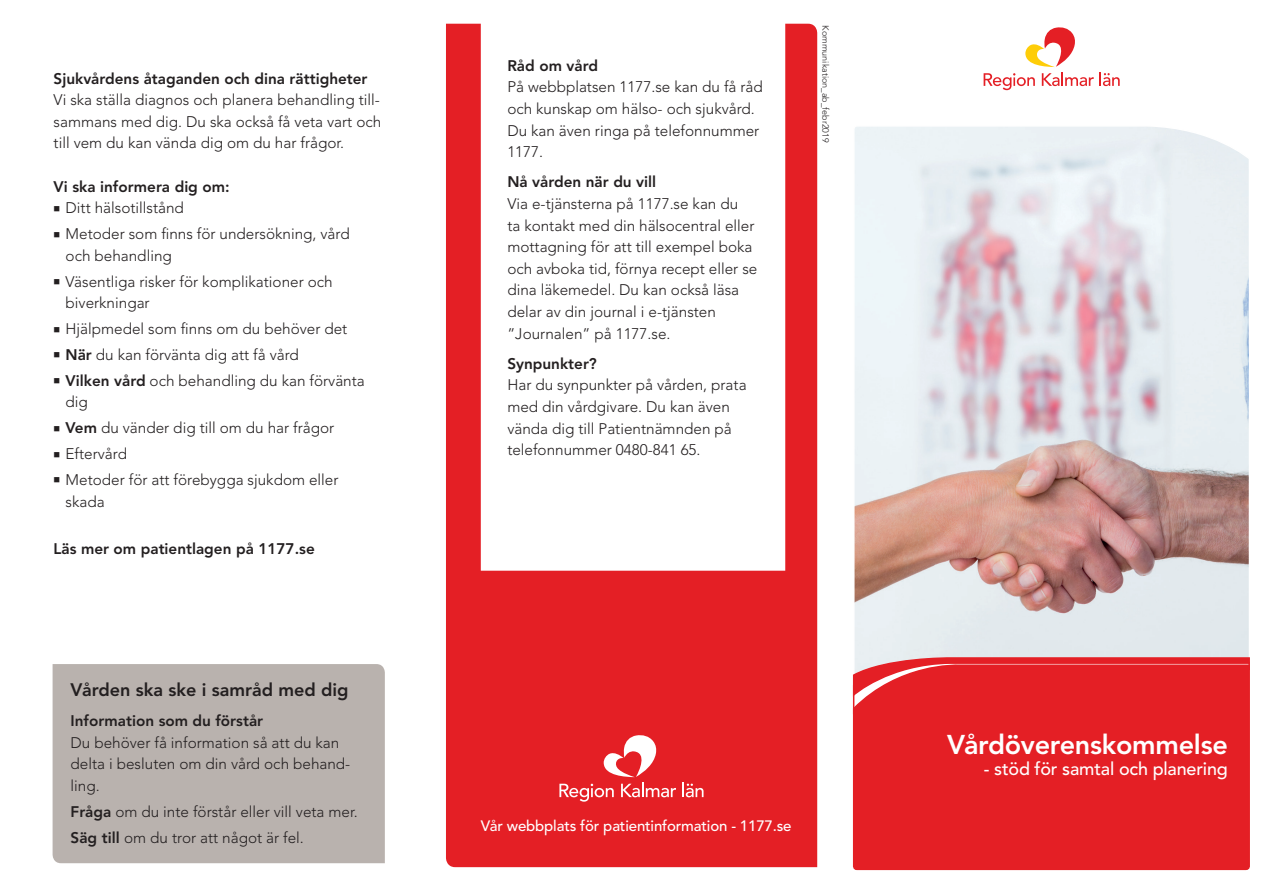
<style>
.page{position:relative;width:1263px;height:893px;background:#fff}
.page>*{position:absolute;margin:0;border:0;box-sizing:border-box;transform-origin:0 0}
.t1{font:800 27px "Avenir LT Std";letter-spacing:-.01em;color:#fff}
.t2{font:500 18px "Avenir LT Std";letter-spacing:-.01em;color:#fff}
.t3{font:800 18px "Avenir LT Std";color:#231f20}
.t4{font:300 15.3px/21.6px "Avenir LT Std";color:#231f20}
.t5{font:800 15.3px "Avenir LT Std";color:#231f20}
.t6{font:500 15px "Avenir LT Std";letter-spacing:-.01em;color:#fff}
.t7{font:300 9px "Avenir LT Std";color:#231f20}
.s1{font-weight:800}
</style>
<div class="page">
<div style="left:446px;top:23px;width:372px;height:845px;background:#e41f25"></div>
<svg style="left:481px;top:23px;width:304px;height:548px"></svg>
<div style="left:53px;top:664px;width:332px;height:199px;background:#b9b2ae"></div>
<svg style="left:983px;top:27px;width:111px;height:63px"></svg>
<svg style="left:1100px;top:72px;width:20px;height:14px"></svg>
<svg style="left:854px;top:127px;width:395px;height:529px;background:#dcd1d3"></svg>
<div style="left:852px;top:714px;width:398px;height:157px;background:#e41f25"></div>
<svg style="left:852px;top:656px;width:398px;height:58px;background:#e42e34"></svg>
<svg style="left:604px;top:734px;width:53px;height:43px"></svg>
<svg style="left:559px;top:784px;width:55px;height:18px"></svg>
<svg style="left:621px;top:783px;width:55px;height:14px"></svg>
<svg style="left:682px;top:783px;width:21px;height:14px"></svg>
<p class="t5" style="left:54px;top:69px;width:315px">Sjukvårdens åtaganden och dina rättigheter</p>
<p class="t4" style="left:54px;top:89px;width:329px;text-align:justify">Vi ska ställa diagnos och planera behandling till&shy;sammans med dig. Du ska också få veta vart och till vem du kan vända dig om du har frågor.</p>
<p class="t5" style="left:54px;top:177px;width:178px">Vi ska informera dig om:</p>
<p class="t4" style="left:54px;top:197px;width:132px">■ Ditt hälsotillstånd</p>
<p class="t4" style="left:66px;top:223px;width:286px;text-indent:-12px">■ Metoder som finns för undersökning, vård och behandling</p>
<p class="t4" style="left:66px;top:271px;width:269px;text-indent:-12px">■ Väsentliga risker för komplikationer och biverkningar</p>
<p class="t4" style="left:54px;top:318px;width:295px">■ Hjälpmedel som finns om du behöver det</p>
<p class="t4" style="left:54px;top:344px;width:247px">■ <span class="s1">När</span> du kan förvänta dig att få vård</p>
<p class="t4" style="left:66px;top:370px;width:301px;text-indent:-12px">■ <span class="s1">Vilken vård</span> och behandling du kan förvänta dig</p>
<p class="t4" style="left:54px;top:417px;width:282px">■ <span class="s1">Vem</span> du vänder dig till om du har frågor</p>
<p class="t4" style="left:54px;top:443px;width:75px">■ Eftervård</p>
<p class="t4" style="left:66px;top:469px;width:275px;text-indent:-12px">■ Metoder för att förebygga sjukdom eller skada</p>
<p class="t5" style="left:54px;top:540px;width:263px">Läs mer om patientlagen på 1177.se</p>
<p class="t3" style="left:71px;top:679px;width:279px">Vården ska ske i samråd med dig</p>
<p class="t5" style="left:71px;top:712px;width:194px">Information som du förstår</p>
<p class="t4" style="left:71px;top:732px;width:281px">Du behöver få information så att du kan delta i besluten om din vård och behand&shy;ling.</p>
<p class="t4" style="left:71px;top:799px;width:289px;line-height:25.8px"><span class="s1">Fråga</span> om du inte förstår eller vill veta mer.<br><span class="s1">Säg till</span> om du tror att något är fel.</p>
<p class="t5" style="left:507px;top:57px;width:92px">Råd om vård</p>
<p class="t4" style="left:507px;top:76px;width:257px">På webbplatsen 1177.se kan du få råd och kunskap om hälso- och sjukvård.<br>Du kan även ringa på telefonnummer<br>1177.</p>
<p class="t5" style="left:507px;top:173px;width:150px">Nå vården när du vill</p>
<p class="t4" style="left:507px;top:193px;width:252px">Via e-tjänsterna på 1177.se kan du<br>ta kontakt med din hälsocentral eller mottagning för att till exempel boka och avboka tid, förnya recept eller se dina läkemedel. Du kan också läsa delar av din journal i e-tjänsten ”Journalen” på 1177.se.</p>
<p class="t5" style="left:507px;top:354px;width:91px">Synpunkter?</p>
<p class="t4" style="left:507px;top:374px;width:241px">Har du synpunkter på vården, prata med din vårdgivare. Du kan även vända dig till Patientnämnden på telefonnummer 0480-841 65.</p>
<p class="t7" style="left:831px;top:25px;width:118px;rotate:90deg">Kommunikation_ab_febr2019</p>
<p class="t6" style="left:481px;top:817px;width:312px">Vår webbplats för patientinformation - 1177.se</p>
<h1 class="t1" style="left:947px;top:728px;width:282px">Vårdöverenskommelse</h1>
<p class="t2" style="left:984px;top:759px;width:246px">- stöd för samtal och planering</p>
</div>
